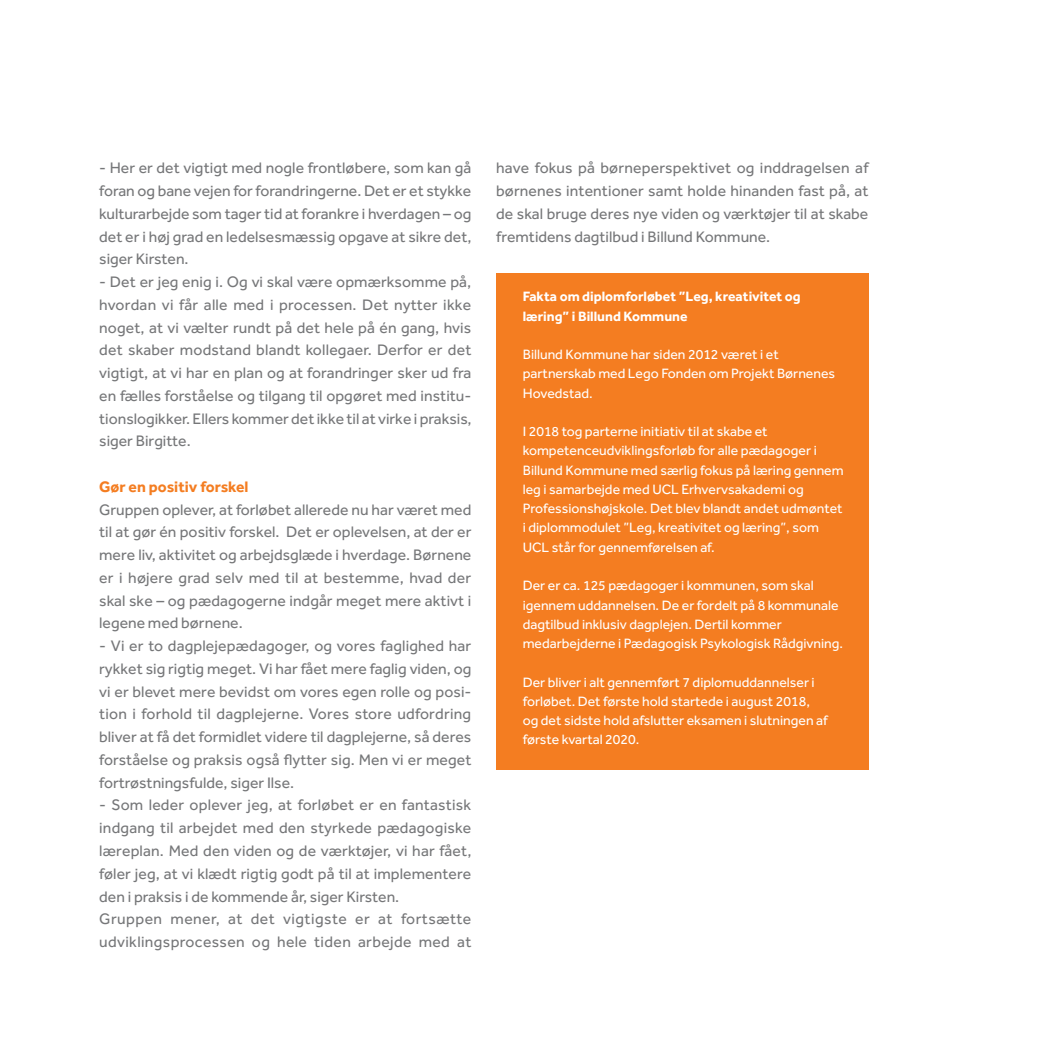
<style>
.page{position:relative;width:1042px;height:1042px;background:#fff}
.page>*{position:absolute;margin:0;border:0;box-sizing:border-box;transform-origin:0 0}
.Main_Style{font:15.75px/22.8px "Effra";color:#767779;text-align:justify}
.Main_Style-2{font:15.75px/22.8px "Effra";letter-spacing:.025em;color:#767779}
.Main_Style-3{font:700 15.75px "Effra";color:#f47d21}
.Main_Style-4{font:14px/19.2px "Effra";color:#fff}
.Main_Style-5{font:700 14px/19.2px "Effra";color:#fff}
</style>
<div class="page">
<div style="left:496px;top:274px;width:372px;height:496px;background:#f47d21"></div>
<p class="Main_Style" style="left:99px;top:156px;width:374px">- Her er det vigtigt med nogle frontløbere, som kan gå foran og bane vejen for forandringerne. Det er et stykke kulturarbejde som tager tid at forankre i hverdagen – og det er i høj grad en ledelsesmæssig opgave at sikre det, siger Kirsten.</p>
<p class="Main_Style" style="left:99px;top:270px;width:374px">- Det er jeg enig i. Og vi skal være opmærksomme på, hvordan vi får alle med i processen. Det nytter ikke noget, at vi vælter rundt på det hele på én gang, hvis det skaber modstand blandt kollegaer. Derfor er det vigtigt, at vi har en plan og at forandringer sker ud fra en fælles forståelse og tilgang til opgøret med institu&shy;tionslogikker. Ellers kommer det ikke til at virke i praksis, siger Birgitte.</p>
<p class="Main_Style-3" style="left:99px;top:477px;width:151px">Gør en positiv forskel</p>
<p class="Main_Style" style="left:99px;top:498px;width:374px">Gruppen oplever, at forløbet allerede nu har været med til at gør én positiv forskel. Det er oplevelsen, at der er mere liv, aktivitet og arbejdsglæde i hverdage. Børnene er i højere grad selv med til at bestemme, hvad der skal ske – og pædagogerne indgår meget mere aktivt i legene med børnene.</p>
<p class="Main_Style" style="left:99px;top:634px;width:374px">- Vi er to dagplejepædagoger, og vores faglighed har rykket sig rigtig meget. Vi har fået mere faglig viden, og vi er blevet mere bevidst om vores egen rolle og posi&shy;tion i forhold til dagplejerne. Vores store udfordring bliver at få det formidlet videre til dagplejerne, så deres forståelse og praksis også flytter sig. Men vi er meget fortrøstningsfulde, siger Ilse.</p>
<p class="Main_Style" style="left:99px;top:793px;width:374px">- Som leder oplever jeg, at forløbet er en fantastisk indgang til arbejdet med den styrkede pædagogiske læreplan. Med den viden og de værktøjer, vi har fået, føler jeg, at vi klædt rigtig godt på til at implementere den i praksis i de kommende år, siger Kirsten.</p>
<p class="Main_Style-2" style="left:99px;top:907px;width:374px">Gruppen mener, at det vigtigste er at fortsætte udviklingsprocessen og hele tiden arbejde med at</p>
<p class="Main_Style" style="left:496px;top:156px;width:374px">have fokus på børneperspektivet og inddragelsen af børnenes intentioner samt holde hinanden fast på, at de skal bruge deres nye viden og værktøjer til at skabe fremtidens dagtilbud i Billund Kommune.</p>
<p class="Main_Style-5" style="left:523px;top:287px;width:279px">Fakta om diplomforløbet ”Leg, kreativitet og læring” i Billund Kommune</p>
<p class="Main_Style-4" style="left:523px;top:345px;width:314px">Billund Kommune har siden 2012 været i et partnerskab med Lego Fonden om Projekt Børnenes<br>Hovedstad.</p>
<p class="Main_Style-4" style="left:523px;top:422px;width:322px">I 2018 tog parterne initiativ til at skabe et kompetenceudviklingsforløb for alle pædagoger i Billund Kommune med særlig fokus på læring gennem leg i samarbejde med UCL Erhvervsakademi og Professionshøjskole. Det blev blandt andet udmøntet i diplommodulet ”Leg, kreativitet og læring”, som UCL står for gennemførelsen af.</p>
<p class="Main_Style-4" style="left:523px;top:576px;width:322px">Der er ca. 125 pædagoger i kommunen, som skal igennem uddannelsen. De er fordelt på 8 kommunale dagtilbud inklusiv dagplejen. Dertil kommer medarbejderne i Pædagogisk Psykologisk Rådgivning.</p>
<p class="Main_Style-4" style="left:523px;top:672px;width:306px">Der bliver i alt gennemført 7 diplomuddannelser i forløbet. Det første hold startede i august 2018, og det sidste hold afslutter eksamen i slutningen af første kvartal 2020.</p>
</div>
